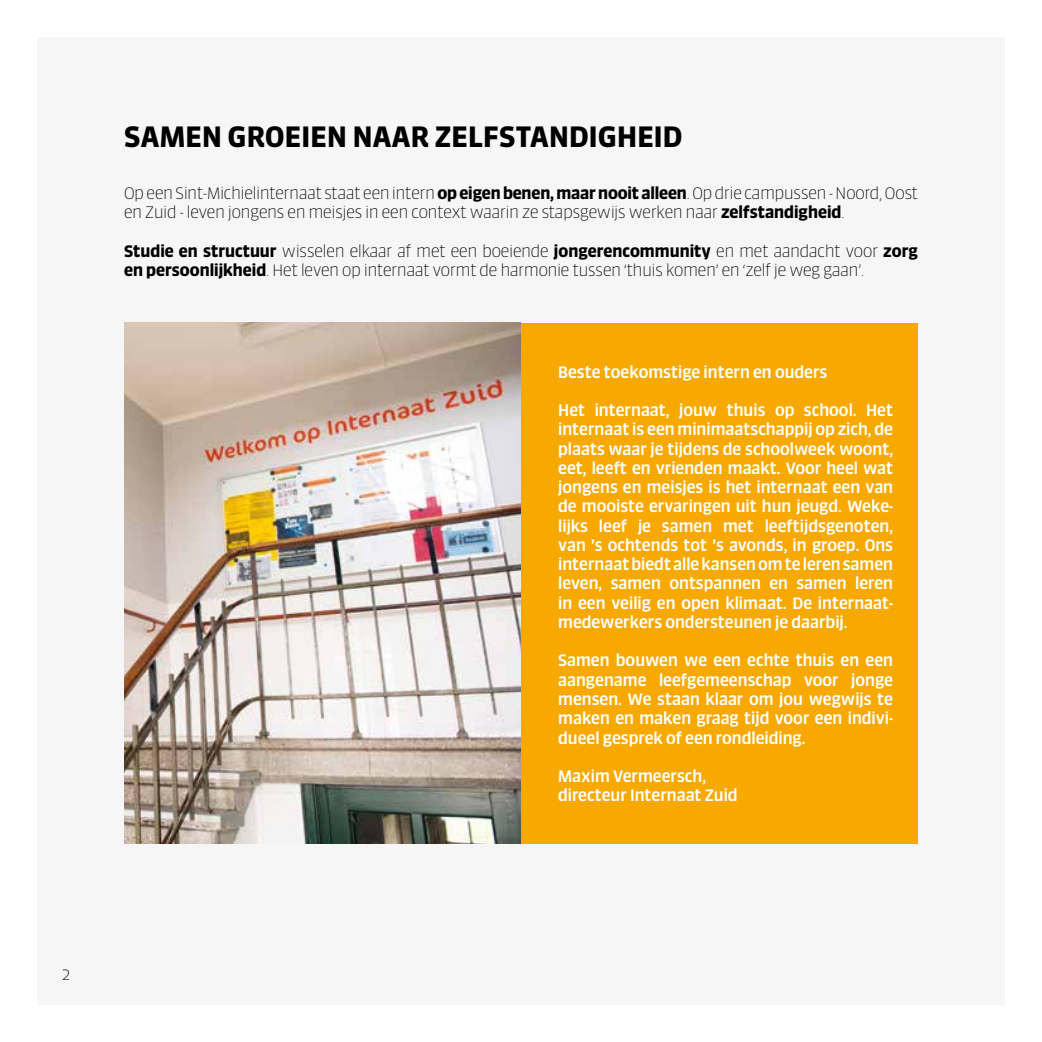
<style>
.page{position:relative;width:1042px;height:1042px;background:#fff}
.page>*{position:absolute;margin:0;border:0;box-sizing:border-box;transform-origin:0 0}
.t1{font:700 28px "Sanuk Big Pro";letter-spacing:.01em;color:#000}
.t2{font:500 15.75px/19.2px "Sanuk Big Pro";color:#fff;text-align:justify}
.t3{font:100 15.75px/19.2px "Sanuk Big Pro";color:#000}
.s1{font-weight:700}
</style>
<div class="page">
<div style="left:37px;top:37px;width:968px;height:968px;background:#f6f6f6"></div>
<img style="left:124px;top:322px;width:397px;height:521px">
<div style="left:521px;top:322px;width:397px;height:521px;background:#f7a900"></div>
<h1 class="t1" style="left:124px;top:119px;width:560px">SAMEN GROEIEN NAAR ZELFSTANDIGHEID</h1>
<p class="t3" style="left:124px;top:183px;width:795px">Op een Sint-Michielinternaat staat een intern <span class="s1">op eigen benen, maar nooit alleen</span>. Op drie campussen - Noord, Oost en Zuid - leven jongens en meisjes in een context waarin ze stapsgewijs werken naar <span class="s1">zelfstandigheid</span>.</p>
<p class="t3" style="left:124px;top:241px;width:795px"><span class="s1">Studie en structuur</span> wisselen elkaar af met een boeiende <span class="s1">jongerencommunity</span> en met aandacht voor <span class="s1">zorg en persoonlijkheid</span>. Het leven op internaat vormt de harmonie tussen ‘thuis komen’ en ‘zelf je weg gaan’.</p>
<p class="t2" style="left:558px;top:362px;width:271px">Beste toekomstige intern en ouders</p>
<p class="t2" style="left:558px;top:400px;width:336px">Het internaat, jouw thuis op school. Het internaat is een minimaatschappij op zich, de plaats waar je tijdens de schoolweek woont, eet, leeft en vrienden maakt. Voor heel wat jongens en meisjes is het internaat een van de mooiste ervaringen uit hun jeugd. Weke&shy;lijks leef je samen met leeftijdsgenoten, van ’s ochtends tot ’s avonds, in groep. Ons internaat biedt alle kansen om te leren samen leven, samen ontspannen en samen leren in een veilig en open klimaat. De internaat&shy;medewerkers ondersteunen je daarbij.</p>
<p class="t2" style="left:558px;top:651px;width:336px">Samen bouwen we een echte thuis en een aangename leefgemeenschap voor jonge mensen. We staan klaar om jou wegwijs te maken en maken graag tijd voor een indivi&shy;dueel gesprek of een rondleiding.</p>
<p class="t2" style="left:558px;top:766px;width:181px">Maxim Vermeersch, directeur Internaat Zuid</p>
<p class="t3" style="left:62px;top:964px;width:10px">2</p>
</div>
